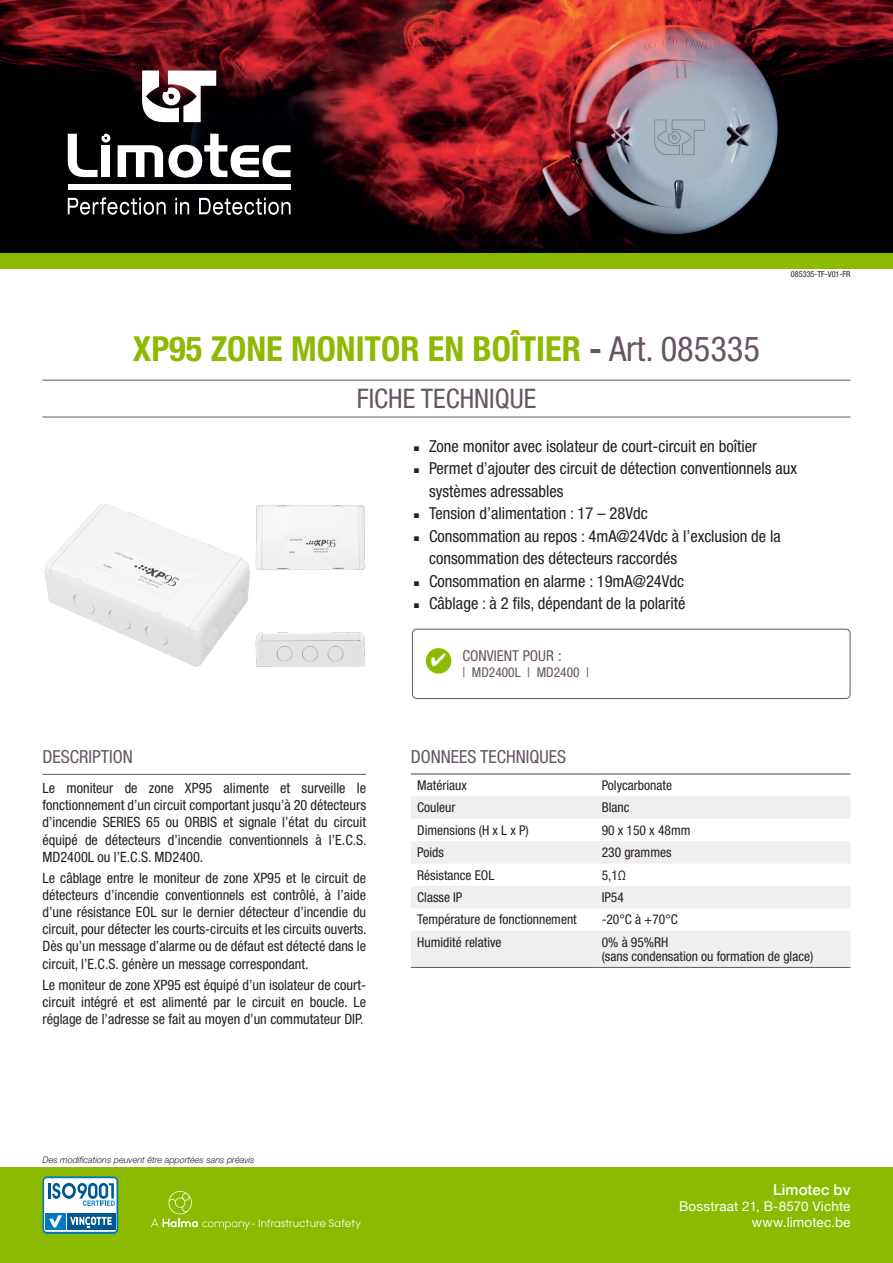
<style>
.page{position:relative;width:893px;height:1263px;background:#fff}
.page>*{position:absolute;margin:0;border:0;box-sizing:border-box;transform-origin:0 0}
.t1{font:700 condensed 34.5px "Helvetica Neue LT Std";color:#8bba00}
.t2{font:condensed 27px "Helvetica Neue LT Std";color:#685463}
._1__Tekst{font:condensed 18px "Helvetica Neue LT Std";color:#685463}
.t3{font:condensed 16.5px/22.5px "Helvetica Neue LT Std";color:#231f20}
._1__Kader{font:condensed 15px "Helvetica Neue LT Std";color:#685463}
.t4{font:500 15px "Helvetica Neue";letter-spacing:.005em;color:#fff}
._1__Tekst-2{font:condensed 14.25px/17.1px "Helvetica Neue LT Std";color:#231f20;text-align:justify}
._1__Tekst-3{font:condensed 13.5px/14.2px "Helvetica Neue LT Std";color:#231f20}
.t5{font:13.5px "Helvetica Neue";letter-spacing:.01em;color:#fff}
._1__Kader-2{font:condensed 13.5px "Helvetica Neue LT Std";color:#685463}
.t6{font:10.2px "ITC Avant Garde Pro";letter-spacing:.025em;color:#fff}
._1__Tekst-4{font:italic 300 9px "Helvetica Neue LT Std";color:#231f20}
.t7{font:condensed 8.25px "Helvetica Neue LT Std";color:#231f20}
.s1{color:#685463}
.s2{font-weight:400;color:#685463}
</style>
<div class="page">
<hr style="left:43px;top:380px;width:807px;height:1px;background:#685463">
<hr style="left:43px;top:417px;width:807px;height:1px;background:#685463">
<img style="left:0;top:0;width:893px;height:253px">
<svg style="left:68px;top:197px;width:98px;height:18px"></svg>
<svg style="left:175px;top:198px;width:14px;height:16px"></svg>
<svg style="left:199px;top:198px;width:92px;height:17px"></svg>
<div style="left:68px;top:185px;width:223px;height:5px;background:#fff"></div>
<svg style="left:118px;top:134px;width:173px;height:44px"></svg>
<svg style="left:68px;top:134px;width:42px;height:43px"></svg>
<svg style="left:142px;top:70px;width:74px;height:52px"></svg>
<div style="left:0;top:1167px;width:893px;height:96px;background:#8bba00"></div>
<div style="left:0;top:253px;width:893px;height:15px;background:#8bba00"></div>
<svg style="left:151px;top:1191px;width:99px;height:39px"></svg>
<svg style="left:43px;top:1176px;width:75px;height:58px;background:#89b7d2"></svg>
<img style="left:44px;top:504px;width:206px;height:163px">
<img style="left:255px;top:505px;width:111px;height:162px">
<svg style="left:411px;top:796px;width:439px;height:171px;fill:#f0eeef"></svg>
<hr style="left:411px;top:967px;width:184px;height:1px;background:#685463">
<hr style="left:595px;top:967px;width:255px;height:1px;background:#685463">
<hr style="left:411px;top:774px;width:184px;height:1px;background:#49413b">
<hr style="left:595px;top:774px;width:255px;height:1px;background:#49413b">
<div style="left:412px;top:629px;width:438px;height:70px;border:1px solid #685463;border-radius:4px"></div>
<div style="left:426px;top:648px;width:25px;height:26px;background:#8bba00;border-radius:50%"></div>
<hr style="left:43px;top:774px;width:323px;height:1px;background:#685463">
<p class="t1" style="left:133px;top:328px;width:629px">XP95 ZONE MONITOR EN BOÎTIER <span class="s1">-</span> <span class="s2">Art. 085335</span></p>
<p class="t2" style="left:357px;top:383px;width:181px">FICHE TECHNIQUE</p>
<p class="t7" style="left:791px;top:269px;width:61px">085335-TF-V01-FR</p>
<p class="t3" style="left:412px;top:435px;width:346px">◾ Zone monitor avec isolateur de court-circuit en boîtier</p>
<p class="t3" style="left:429px;top:457px;width:370px;text-indent:-17px">◾ Permet d’ajouter des circuit de détection conventionnels aux systèmes adressables</p>
<p class="t3" style="left:412px;top:502px;width:237px">◾ Tension d’alimentation : 17 – 28Vdc</p>
<p class="t3" style="left:429px;top:525px;width:353px;text-indent:-17px">◾ Consommation au repos : 4mA@24Vdc à l’exclusion de la consommation des détecteurs raccordés</p>
<p class="t3" style="left:412px;top:570px;width:274px">◾ Consommation en alarme : 19mA@24Vdc</p>
<p class="t3" style="left:412px;top:592px;width:275px">◾ Câblage : à 2 fils, dépendant de la polarité</p>
<p class="_1__Tekst" style="left:43px;top:746px;width:92px">DESCRIPTION</p>
<p class="_1__Tekst-2" style="left:43px;top:779px;width:326px">Le moniteur de zone XP95 alimente et surveille le fonctionnement d’un circuit comportant jusqu’à 20 détecteurs d’incendie SERIES 65 ou ORBIS et signale l’état du circuit équipé de détecteurs d’incendie conventionnels à l’E.C.S.<br>MD2400L ou l’E.C.S. MD2400.</p>
<p class="_1__Tekst-2" style="left:43px;top:869px;width:326px">Le câblage entre le moniteur de zone XP95 et le circuit de détecteurs d’incendie conventionnels est contrôlé, à l’aide d’une résistance EOL sur le dernier détecteur d’incendie du circuit, pour détecter les courts-circuits et les circuits ouverts.<br>Dès qu’un message d’alarme ou de défaut est détecté dans le circuit, l’E.C.S. génère un message correspondant.</p>
<p class="_1__Tekst-2" style="left:43px;top:976px;width:325px">Le moniteur de zone XP95 est équipé d’un isolateur de court&shy;circuit intégré et est alimenté par le circuit en boucle. Le réglage de l’adresse se fait au moyen d’un commutateur DIP.</p>
<p class="_1__Kader" style="left:462px;top:647px;width:101px">CONVIENT POUR :</p>
<p class="_1__Kader-2" style="left:462px;top:665px;width:128px">| MD2400L | MD2400 |</p>
<p class="_1__Tekst" style="left:411px;top:746px;width:157px">DONNEES TECHNIQUES</p>
<p class="_1__Tekst-3" style="left:417px;top:778px;width:51px">Matériaux</p>
<p class="_1__Tekst-3" style="left:602px;top:778px;width:72px">Polycarbonate</p>
<p class="_1__Tekst-3" style="left:417px;top:800px;width:40px">Couleur</p>
<p class="_1__Tekst-3" style="left:602px;top:800px;width:29px">Blanc</p>
<p class="_1__Tekst-3" style="left:417px;top:823px;width:113px">Dimensions (H x L x P)</p>
<p class="_1__Tekst-3" style="left:602px;top:823px;width:90px">90 x 150 x 48mm</p>
<p class="_1__Tekst-3" style="left:417px;top:845px;width:28px">Poids</p>
<p class="_1__Tekst-3" style="left:602px;top:845px;width:71px">230 grammes</p>
<p class="_1__Tekst-3" style="left:417px;top:868px;width:79px">Résistance EOL</p>
<p class="_1__Tekst-3" style="left:602px;top:868px;width:26px">5,1Ω</p>
<p class="_1__Tekst-3" style="left:417px;top:890px;width:47px">Classe IP</p>
<p class="_1__Tekst-3" style="left:602px;top:890px;width:24px">IP54</p>
<p class="_1__Tekst-3" style="left:417px;top:912px;width:161px">Température de fonctionnement</p>
<p class="_1__Tekst-3" style="left:602px;top:912px;width:78px">-20°C à +70°C</p>
<p class="_1__Tekst-3" style="left:417px;top:935px;width:86px">Humidité relative</p>
<p class="_1__Tekst-3" style="left:602px;top:935px;width:213px">0% à 95%RH<br>(sans condensation ou formation de glace)</p>
<p class="_1__Tekst-4" style="left:43px;top:1154px;width:214px">Des modifications peuvent être apportées sans préavis</p>
<p class="t6" style="left:252px;top:1217px;width:111px">- Infrastructure Safety</p>
<p class="t4" style="left:773px;top:1178px;width:79px">Limotec bv</p>
<p class="t5" style="left:679px;top:1197px;width:173px">Bosstraat 21, B-8570 Vichte</p>
<p class="t5" style="left:752px;top:1213px;width:100px">www.limotec.be</p>
</div>
